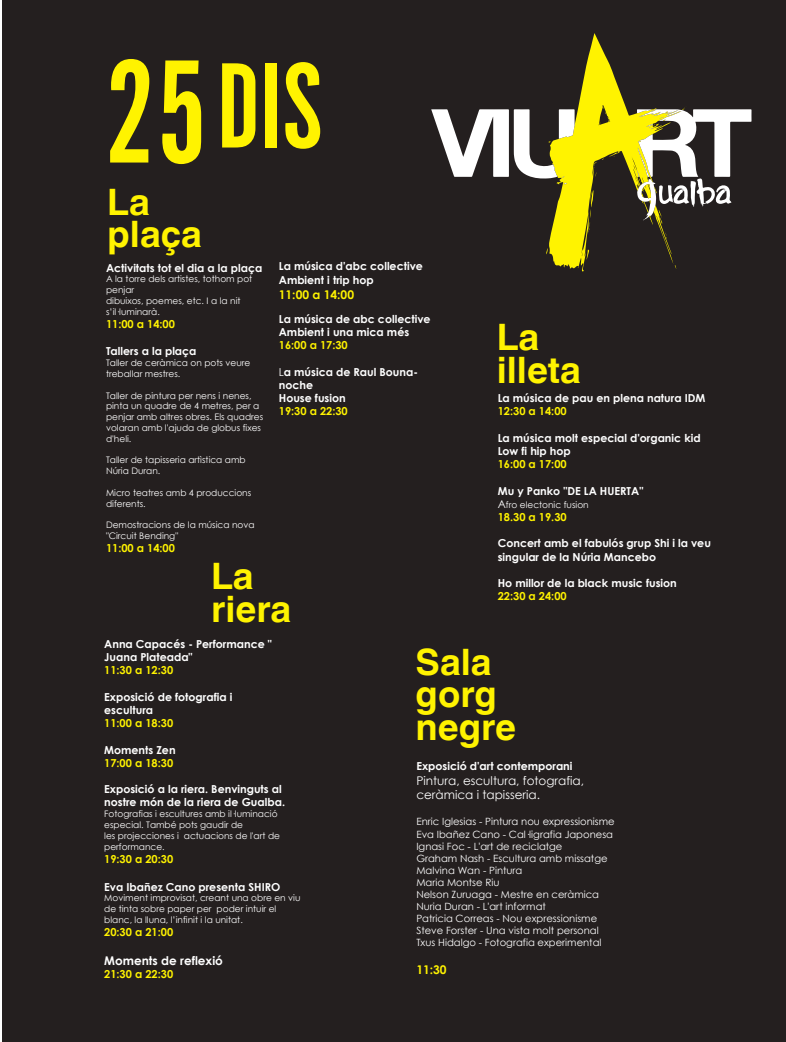
<style>
.page{position:relative;width:786px;height:1042px;background:#fff}
.page>*{position:absolute;margin:0;border:0;box-sizing:border-box;transform-origin:0 0}
.t1{font:126.1px "Alternate Got No 1 D";color:#fff300}
.t2{font:700 36.4px/32.6px "Helvetica World";color:#fff300}
.t3{font:12px/14.4px "Century Gothic";color:#fff}
.t4{font:700 12px "Century Gothic";color:#fff}
.t5{font:700 12px "Century Gothic";color:#fff300}
.t6{font:700 11px/13.2px "Century Gothic";color:#fff}
.t7{font:700 11px "Century Gothic";color:#fff300}
.t8{font:10px/12px "Century Gothic";color:#fff}
.t9{font:9px/10.8px "Century Gothic";color:#fff}
.s1{font-size:152.8px}
.s2{font-weight:400}
.s3{font-size:11px}
</style>
<div class="page">
<div style="left:2px;top:0;width:783px;height:1041px;background:#241f1f"></div>
<svg style="left:431px;top:33px;width:320px;height:238px"></svg>
<h1 class="t1" style="left:104px;top:42px;width:221px"><span class="s1">25</span>DIS</h1>
<h2 class="t2" style="left:107px;top:186px;width:96px">La plaça</h2>
<p class="t6" style="left:106px;top:260px;width:158px">Activitats tot el dia a la plaça</p>
<p class="t9" style="left:106px;top:273px;width:148px">A la torre dels artistes, tothom pot penjar<br>dibuixos, poemes, etc. I a la nit s’il·luminarà.</p>
<p class="t7" style="left:106px;top:315px;width:70px">11:00 a 14:00</p>
<p class="t6" style="left:106px;top:343px;width:92px">Tallers a la plaça</p>
<p class="t9" style="left:106px;top:356px;width:146px">Taller de ceràmica on pots veure treballar mestres.</p>
<p class="t9" style="left:106px;top:389px;width:159px">Taller de pintura per nens i nenes, pinta un quadre de 4 metres, per a penjar amb altres obres. Els quadres volaran amb l'ajuda de globus fixes d'heli.</p>
<p class="t9" style="left:106px;top:454px;width:141px">Taller de tapisseria artìstica amb<br>Núria Duran.</p>
<p class="t9" style="left:106px;top:487px;width:147px">Micro teatres amb 4 produccions diferents.</p>
<p class="t9" style="left:106px;top:519px;width:150px">Demostracions de la música nova "Circuit Bending"</p>
<p class="t7" style="left:106px;top:539px;width:70px">11:00 a 14:00</p>
<p class="t6" style="left:278px;top:258px;width:145px;line-height:14.4px">La música d'abc collective<br>Ambient i trip hop</p>
<h3 class="t5" style="left:278px;top:285px;width:77px">11:00 a 14:00</h3>
<p class="t6" style="left:278px;top:311px;width:153px">La música de abc collective<br>Ambient i una mica més</p>
<p class="t7" style="left:278px;top:337px;width:70px">16:00 a 17:30</p>
<p class="t6" style="left:278px;top:364px;width:141px"><span class="s2">L</span>a música de Raul Bouna&shy;noche<br>House fusion</p>
<p class="t7" style="left:278px;top:403px;width:70px">19:30 a 22:30</p>
<h2 class="t2" style="left:211px;top:560px;width:82px">La riera</h2>
<h2 class="t2" style="left:496px;top:321px;width:86px">La illeta</h2>
<p class="t6" style="left:497px;top:391px;width:209px">La música de pau en plena natura IDM</p>
<p class="t7" style="left:497px;top:403px;width:70px">12:30 a 14:00</p>
<p class="t6" style="left:497px;top:430px;width:204px">La música molt especial d'organic kid<br>Low fi hip hop</p>
<p class="t7" style="left:497px;top:455px;width:70px">16:00 a 17:00</p>
<p class="t6" style="left:497px;top:483px;width:147px">Mu y Panko "DE LA HUERTA"</p>
<p class="t9" style="left:497px;top:498px;width:92px"><span class="s3">A</span>fro electonic fusion</p>
<p class="t7" style="left:497px;top:508px;width:70px">18.30 a 19.30</p>
<p class="t6" style="left:497px;top:536px;width:214px">Concert amb el fabulós grup Shi i la veu singular de la Núria Mancebo</p>
<p class="t6" style="left:497px;top:575px;width:180px">Ho millor de la black music fusion</p>
<p class="t7" style="left:497px;top:587px;width:70px">22:30 a 24:00</p>
<p class="t6" style="left:104px;top:636px;width:169px">Anna Capacés - Performance "<br>Juana Plateada"</p>
<p class="t7" style="left:104px;top:661px;width:70px">11:30 a 12:30</p>
<p class="t6" style="left:104px;top:689px;width:130px">Exposició de fotografia i escultura</p>
<p class="t7" style="left:104px;top:714px;width:70px">11:00 a 18:30</p>
<p class="t6" style="left:104px;top:742px;width:73px">Moments Zen</p>
<p class="t7" style="left:104px;top:754px;width:70px">17:00 a 18:30</p>
<p class="t6" style="left:104px;top:781px;width:182px">Exposició a la riera. Benvinguts al nostre món de la riera de Gualba.</p>
<p class="t9" style="left:104px;top:808px;width:177px">Fotografias i escultures amb il·luminació especial. També pots gaudir de<br>les projecciones i actuacions de l'art de performance.</p>
<p class="t7" style="left:104px;top:850px;width:70px">19:30 a 20:30</p>
<p class="t6" style="left:104px;top:879px;width:177px">Eva Ibañez Cano presenta SHIRO</p>
<p class="t9" style="left:104px;top:892px;width:198px">Moviment improvisat, creant una obre en viu de tinta sobre paper per poder intuir el blanc, la lluna, l’infinit i la unitat.</p>
<p class="t7" style="left:104px;top:923px;width:70px">20:30 a 21:00</p>
<h3 class="t4" style="left:104px;top:951px;width:120px">Moments de reflexió</h3>
<p class="t7" style="left:104px;top:965px;width:70px">21:30 a 22:30</p>
<h2 class="t2" style="left:415px;top:645px;width:102px">Sala gorg negre</h2>
<p class="t6" style="left:416px;top:758px;width:157px">Exposició d'art contemporani</p>
<h3 class="t3" style="left:416px;top:772px;width:169px">Pintura, escultura, fotografia, ceràmica i tapisseria.</h3>
<p class="t8" style="left:416px;top:815px;width:200px">Enric Iglesias - Pintura nou expressionisme Eva Ibañez Cano - Cal·ligrafia Japonesa Ignasi Foc - L'art de reciclatge<br>Graham Nash - Escultura amb missatge Malvina Wan - Pintura<br>Maria Montse Riu<br>Nelson Zuruaga - Mestre en ceràmica Nuria Duran - L'art informat<br>Patricia Correas - Nou expressionisme Steve Forster - Una vista molt personal Txus Hidalgo - Fotografia experimental</p>
<h3 class="t5" style="left:416px;top:960px;width:32px">11:30</h3>
</div>
